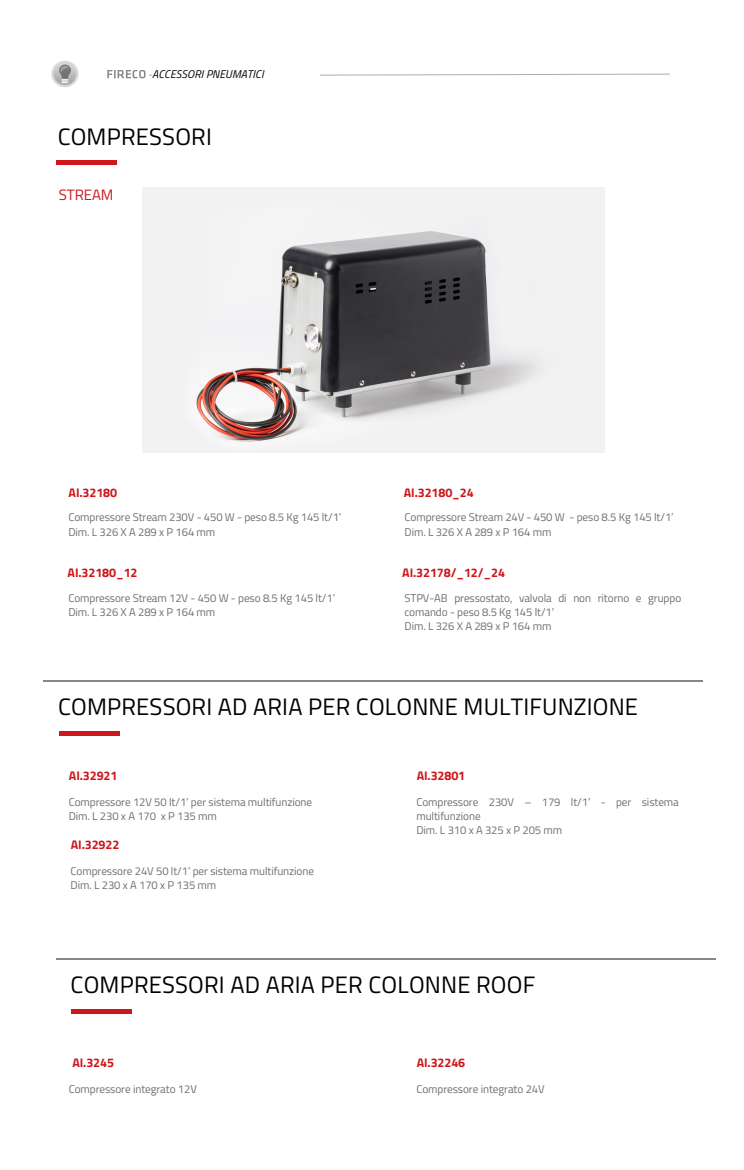
<style>
.page{position:relative;width:744px;height:1170px;background:#fff}
.page>*{position:absolute;margin:0;border:0;box-sizing:border-box;transform-origin:0 0}
.t1{font:23.75px "Titillium Web";letter-spacing:.01em;color:#000}
.t2{font:15px "Titillium Web";letter-spacing:-.01em;color:#cd171a}
.t3{font:700 12.5px "Titillium Web";letter-spacing:-.01em;color:#cd171a}
.t4{font:11.25px/14px "Titillium Web";letter-spacing:-.01em;color:#706f6f}
.t5{font:italic 11.25px "Titillium Web";letter-spacing:.01em;color:#000}
</style>
<div class="page">
<hr style="left:44px;top:680px;width:658px;height:1px;background:#878787">
<img style="left:142px;top:187px;width:462px;height:265px">
<div style="left:56px;top:160px;width:61px;height:5px;background:#cd171a"></div>
<div style="left:59px;top:730px;width:61px;height:5px;background:#cd171a"></div>
<svg style="left:107px;top:70px;width:45px;height:8px"></svg>
<svg style="left:320px;top:73px;width:350px;height:3px"></svg>
<img style="left:51px;top:61px;width:27px;height:27px">
<hr style="left:56px;top:958px;width:659px;height:1px;background:#878787">
<div style="left:71px;top:1008px;width:61px;height:5px;background:#cd171a"></div>
<p class="t5" style="left:152px;top:65px;width:113px">ACCESSORI PNEUMATICI</p>
<p class="t1" style="left:58px;top:118px;width:156px">COMPRESSORI</p>
<p class="t2" style="left:59px;top:183px;width:56px">STREAM</p>
<p class="t3" style="left:69px;top:482px;width:50px">AI.32180</p>
<p class="t4" style="left:68px;top:510px;width:274px">Compressore Stream 230V - 450 W - peso 8.5 Kg 145 lt/1’</p>
<p class="t4" style="left:68px;top:524px;width:148px">Dim. L 326 X A 289 x P 164 mm</p>
<p class="t3" style="left:404px;top:482px;width:71px">AI.32180_24</p>
<p class="t4" style="left:404px;top:510px;width:271px">Compressore Stream 24V - 450 W - peso 8.5 Kg 145 lt/1’</p>
<p class="t4" style="left:404px;top:524px;width:148px">Dim. L 326 X A 289 x P 164 mm</p>
<p class="t3" style="left:68px;top:562px;width:71px">AI.32180_12</p>
<p class="t3" style="left:402px;top:562px;width:104px">AI.32178/_12/_24</p>
<p class="t4" style="left:68px;top:590px;width:268px">Compressore Stream 12V - 450 W - peso 8.5 Kg 145 lt/1’</p>
<p class="t4" style="left:68px;top:604px;width:148px">Dim. L 326 X A 289 x P 164 mm</p>
<p class="t4" style="left:404px;top:590px;width:278px">STPV-AB pressostato, valvola di non ritorno e gruppo comando - peso 8.5 Kg 145 lt/1’</p>
<p class="t4" style="left:404px;top:618px;width:148px">Dim. L 326 X A 289 x P 164 mm</p>
<p class="t1" style="left:58px;top:688px;width:581px">COMPRESSORI AD ARIA PER COLONNE MULTIFUNZIONE</p>
<p class="t3" style="left:69px;top:765px;width:50px">AI.32921</p>
<p class="t4" style="left:69px;top:794px;width:245px">Compressore 12V 50 lt/1’ per sistema multifunzione</p>
<p class="t4" style="left:69px;top:808px;width:150px">Dim. L 230 x A 170 x P 135 mm</p>
<p class="t3" style="left:71px;top:834px;width:50px">AI.32922</p>
<p class="t4" style="left:70px;top:863px;width:245px">Compressore 24V 50 lt/1’ per sistema multifunzione</p>
<p class="t4" style="left:70px;top:877px;width:147px">Dim. L 230 x A 170 x P 135 mm</p>
<p class="t3" style="left:416px;top:765px;width:50px">AI.32801</p>
<p class="t4" style="left:416px;top:794px;width:264px">Compressore 230V – 179 lt/1’ - per sistema multifunzione</p>
<p class="t4" style="left:416px;top:822px;width:147px">Dim. L 310 x A 325 x P 205 mm</p>
<p class="t1" style="left:71px;top:965px;width:466px">COMPRESSORI AD ARIA PER COLONNE ROOF</p>
<p class="t3" style="left:72px;top:1052px;width:43px">AI.3245</p>
<p class="t4" style="left:69px;top:1081px;width:130px">Compressore integrato 12V</p>
<p class="t3" style="left:416px;top:1052px;width:50px">AI.32246</p>
<p class="t4" style="left:416px;top:1081px;width:130px">Compressore integrato 24V</p>
</div>
